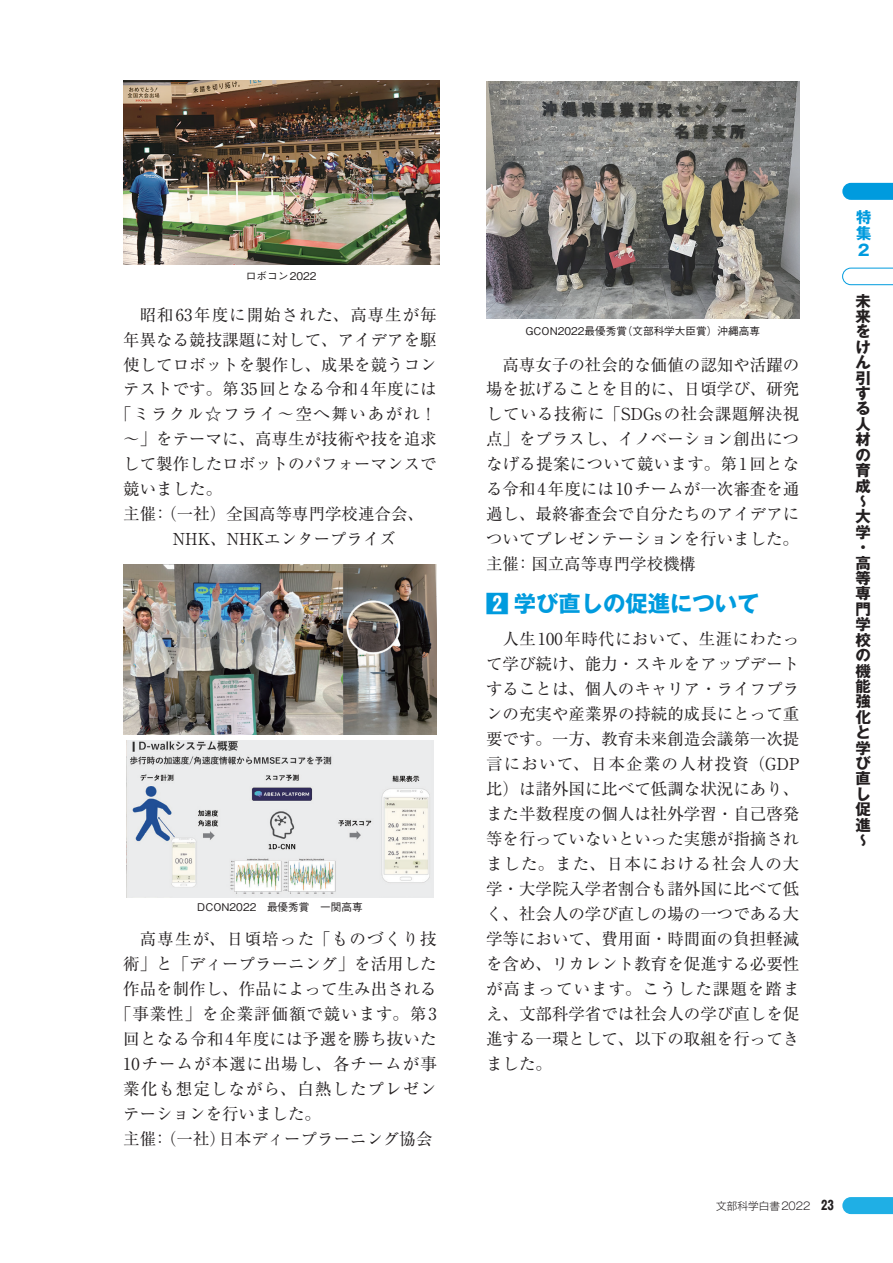
<style>
.page{position:relative;width:893px;height:1263px;background:#fff}
.page>*{position:absolute;margin:0;border:0;box-sizing:border-box;transform-origin:0 0}
.t1{font:700 22.35px "Gothic MB101 Pro";color:#009bde}
.t2{font:16.5px/25px "Ryumin Pro";color:#231f20;text-align:justify}
.t3{font:16.5px "Ryumin Pro";letter-spacing:.06em;color:#231f20}
.t4{font:16.5px "Ryumin Pro";letter-spacing:.055em;color:#231f20}
.t5{font:16.5px "Ryumin Pro";letter-spacing:.095em;color:#231f20}
.t6{font:16.5px "Ryumin Pro";letter-spacing:.065em;color:#231f20}
.t7{font:16.5px "Ryumin Pro";letter-spacing:.075em;color:#231f20}
.t8{font:700 15.45px/15.5px "Gothic MB101 Pro";color:#231f20}
.t9{font:700 15.45px/15.5px "Gothic MB101 Pro";color:#009bde}
.t10{font:500 10.65px "Gothic BBB Pro";color:#231f20}
.t11{font:300 10.65px "Gothic MB101 Pro";color:#231f20}
.s1{font-weight:700;font-size:12.75px}
</style>
<div class="page">
<svg style="left:842px;top:1197px;width:51px;height:17px"></svg>
<svg style="left:842px;top:183px;width:51px;height:17px"></svg>
<svg style="left:842px;top:268px;width:51px;height:17px"></svg>
<img style="left:123px;top:565px;width:314px;height:170px">
<img style="left:126px;top:740px;width:308px;height:157px">
<img style="left:123px;top:81px;width:316px;height:184px">
<img style="left:486px;top:81px;width:313px;height:237px">
<p class="t10" style="left:246px;top:268px;width:72px">ロボコン2022</p>
<p class="t3" style="left:140px;top:301px;width:298px">昭和63年度に開始された、高専生が毎</p>
<p class="t2" style="left:123px;top:326px;width:315px">年異なる競技課題に対して、アイデアを駆</p>
<p class="t2" style="left:123px;top:351px;width:315px">使してロボットを製作し、成果を競うコン</p>
<p class="t2" style="left:123px;top:376px;width:315px">テストです。第35回となる令和4年度には</p>
<p class="t5" style="left:115px;top:401px;width:323px">「ミラクル☆フライ～空へ舞いあがれ！</p>
<p class="t2" style="left:123px;top:426px;width:315px">～」をテーマに、高専生が技術や技を追求</p>
<p class="t2" style="left:123px;top:451px;width:315px">して製作したロボットのパフォーマンスで</p>
<p class="t2" style="left:123px;top:476px;width:100px">競いました。</p>
<p class="t2" style="left:123px;top:501px;width:302px">主催：（一社）全国高等専門学校連合会、</p>
<p class="t2" style="left:123px;top:526px;width:274px">　　 NHK、NHKエンタープライズ</p>
<p class="t10" style="left:197px;top:899px;width:167px">DCON2022　最優秀賞　一関高専</p>
<p class="t7" style="left:140px;top:926px;width:298px">高専生が、日頃培った「ものづくり技</p>
<p class="t2" style="left:123px;top:950px;width:315px">術」と「ディープラーニング」を活用した</p>
<p class="t2" style="left:123px;top:975px;width:315px">作品を制作し、作品によって生み出される</p>
<p class="t4" style="left:115px;top:1001px;width:323px">「事業性」を企業評価額で競います。第3</p>
<p class="t2" style="left:123px;top:1025px;width:315px">回となる令和4年度には予選を勝ち抜いた</p>
<p class="t3" style="left:123px;top:1051px;width:315px">10チームが本選に出場し、各チームが事</p>
<p class="t6" style="left:123px;top:1076px;width:315px">業化も想定しながら、白熱したプレゼン</p>
<p class="t2" style="left:123px;top:1100px;width:199px">テーションを行いました。</p>
<p class="t2" style="left:123px;top:1125px;width:311px">主催：（一社）日本ディープラーニング協会</p>
<p class="t10" style="left:525px;top:323px;width:236px">GCON2022最優秀賞（文部科学大臣賞）沖縄高専</p>
<p class="t2" style="left:486px;top:351px;width:315px;text-indent:16px">高専女子の社会的な価値の認知や活躍の場を拡げることを目的に、日頃学び、研究している技術に「SDGsの社会課題解決視点」をプラスし、イノベーション創出につなげる提案について競います。第1回となる令和4年度には10チームが一次審査を通過し、最終審査会で自分たちのアイデアについてプレゼンテーションを行いました。主催：国立高等専門学校機構</p>
<h1 class="t1" style="left:486px;top:585px;width:275px">2 学び直しの促進について</h1>
<p class="t2" style="left:486px;top:625px;width:315px;text-indent:16px">人生100年時代において、生涯にわたって学び続け、能力・スキルをアップデートすることは、個人のキャリア・ライフプランの充実や産業界の持続的成長にとって重要です。一方、教育未来創造会議第一次提言において、日本企業の人材投資（GDP比）は諸外国に比べて低調な状況にあり、また半数程度の個人は社外学習・自己啓発等を行っていないといった実態が指摘されました。また、日本における社会人の大学・大学院入学者割合も諸外国に比べて低く、社会人の学び直しの場の一つである大学等において、費用面・時間面の負担軽減を含め、リカレント教育を促進する必要性が高まっています。こうした課題を踏まえ、文部科学省では社会人の学び直しを促進する一環として、以下の取組を行ってきました。</p>
<p class="t9" style="left:856px;top:208px;width:16px">特集</p>
<p class="t9" style="left:858px;top:241px;width:13px">2</p>
<p class="t8" style="left:855px;top:291px;width:17px">未来をけん引する人材の育成～大学・高等専門学校の機能強化と学び直し促進～</p>
<p class="t11" style="left:716px;top:1197px;width:119px">文部科学白書2022　<span class="s1">23</span></p>
</div>
